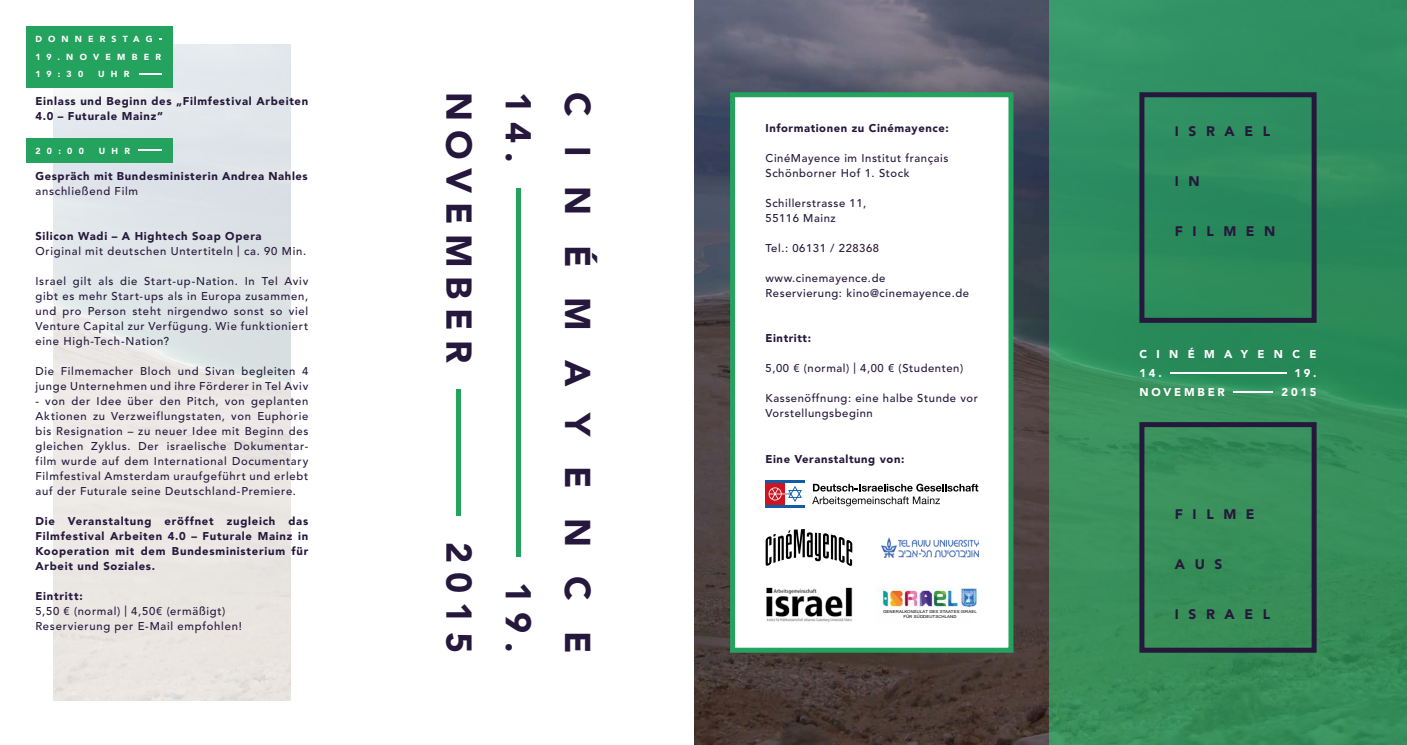
<style>
.page{position:relative;width:1407px;height:745px;background:#fff}
.page>*{position:absolute;margin:0;border:0;box-sizing:border-box;transform-origin:0 0}
.t1{font:900 35.62px "Avenir LT Std";letter-spacing:.25em;color:#26183c}
.t2{font:900 35.62px "Avenir LT Std";letter-spacing:.83em;color:#26183c}
.t3{font:900 13.75px "Avenir LT Std";letter-spacing:.7em;color:#26183c}
.t4{font:500 11.25px/15px "Avenir LT Std";letter-spacing:.06em;color:#26183c}
.t5{font:900 11.25px/15px "Avenir LT Std";letter-spacing:.06em;color:#26183c}
.t6{font:900 11.25px "Avenir LT Std";letter-spacing:.25em;color:#fff}
.t7{font:900 11.25px/18.8px "Avenir LT Std";letter-spacing:.83em;color:#fff}
.t8{font:900 8.75px/17.5px "Avenir LT Std";letter-spacing:.715em;color:#fff}
.t9{font:4px/4.9px "Arial Narrow";letter-spacing:.015em;color:#000;text-align:center;scale:1.32 1}
</style>
<div class="page">
<img style="left:53px;top:44px;width:238px;height:656px">
<div style="left:1049px;top:0;width:358px;height:744px;background:#328e5c"></div>
<svg style="left:694px;top:0;width:355px;height:744px;background:#4f4a50"></svg>
<div style="left:1139px;top:92px;width:177px;height:230px;border:5px solid #26183c"></div>
<div style="left:730px;top:92px;width:283px;height:560px;background:#fff;border:5px solid #24a35f"></div>
<div style="left:1139px;top:422px;width:177px;height:230px;border:5px solid #26183c"></div>
<hr style="left:1170px;top:372px;width:116px;height:1px;background:#fff">
<hr style="left:1233px;top:390px;width:40px;height:2px;background:#fff">
<div style="left:516px;top:188px;width:5px;height:368px;background:#24a35f"></div>
<div style="left:456px;top:389px;width:5px;height:126px;background:#24a35f"></div>
<div style="left:27px;top:27px;width:146px;height:61px;background:#24a35f"></div>
<svg style="left:139px;top:73px;width:23px;height:1px"></svg>
<div style="left:27px;top:138px;width:146px;height:24px;background:#24a35f"></div>
<svg style="left:139px;top:150px;width:23px;height:1px"></svg>
<div style="left:765px;top:482px;width:20px;height:24px;background:#ce1421"></div>
<hr style="left:765px;top:480px;width:40px;height:2px;background:#0e5ea7">
<hr style="left:765px;top:504px;width:40px;height:3px;background:#0e5ea7">
<svg style="left:768px;top:486px;width:34px;height:15px"></svg>
<svg style="left:812px;top:483px;width:166px;height:23px"></svg>
<svg style="left:765px;top:529px;width:87px;height:36px"></svg>
<img style="left:766px;top:587px;width:87px;height:36px">
<img style="left:881px;top:537px;width:97px;height:20px">
<img style="left:877px;top:587px;width:94px;height:21px">
<img style="left:961px;top:588px;width:16px;height:19px">
<p class="t8" style="left:35px;top:30px;width:127px">DONNERSTAG<br>19.NOVEMBER<br>19:30</p>
<p class="t8" style="left:98px;top:65px;width:33px">UHR</p>
<p class="t5" style="left:35px;top:94px;width:274px">Einlass und Beginn des „Filmfestival Arbeiten<br>4.0 – Futurale Mainz“</p>
<p class="t8" style="left:35px;top:142px;width:50px">20:00</p>
<p class="t8" style="left:99px;top:142px;width:33px">UHR</p>
<p class="t5" style="left:35px;top:168px;width:274px">Gespräch mit Bundesministerin Andrea Nahles</p>
<p class="t4" style="left:35px;top:183px;width:104px">anschließend Film</p>
<p class="t5" style="left:35px;top:228px;width:228px">Silicon Wadi – A Hightech Soap Opera</p>
<p class="t4" style="left:35px;top:243px;width:272px">Original mit deutschen Untertiteln | ca. 90 Min.</p>
<p class="t4" style="left:35px;top:273px;width:274px;text-align:justify">Israel gilt als die Start-up-Nation. In Tel Aviv gibt es mehr Start-ups als in Europa zusammen, und pro Person steht nirgendwo sonst so viel Venture Capital zur Verfügung. Wie funktioniert eine High-Tech-Nation?</p>
<p class="t4" style="left:35px;top:363px;width:274px">Die Filmemacher Bloch und Sivan begleiten 4 junge Unternehmen und ihre Förderer in Tel Aviv</p>
<p class="t4" style="left:35px;top:393px;width:274px;text-align:justify">- von der Idee über den Pitch, von geplanten Aktionen zu Verzweiflungstaten, von Euphorie bis Resignation – zu neuer Idee mit Beginn des gleichen Zyklus. Der israelische Dokumentar&shy;film wurde auf dem International Documentary Filmfestival Amsterdam uraufgeführt und erlebt auf der Futurale seine Deutschland-Premiere.</p>
<p class="t5" style="left:35px;top:513px;width:274px;text-align:justify">Die Veranstaltung eröffnet zugleich das Filmfestival Arbeiten 4.0 – Futurale Mainz in Kooperation mit dem Bundesministerium für Arbeit und Soziales.</p>
<p class="t5" style="left:35px;top:588px;width:49px">Eintritt:</p>
<p class="t4" style="left:35px;top:603px;width:208px">5,50 € (normal) | 4,50€ (ermäßigt)<br>Reservierung per E-Mail empfohlen!</p>
<h1 class="t1" style="left:480px;top:92px;width:272px;rotate:90deg">NOVEMBER</h1>
<h1 class="t1" style="left:480px;top:541px;width:112px;rotate:90deg">2015</h1>
<h1 class="t1" style="left:540px;top:92px;width:72px;rotate:90deg">14.</h1>
<h1 class="t1" style="left:540px;top:582px;width:72px;rotate:90deg">19.</h1>
<h1 class="t2" style="left:599px;top:92px;width:562px;rotate:90deg">CINÉMAYENCE</h1>
<p class="t5" style="left:765px;top:121px;width:185px">Informationen zu Cinémayence:</p>
<p class="t4" style="left:765px;top:151px;width:184px">CinéMayence im Institut français<br>Schönborner Hof 1. Stock</p>
<p class="t4" style="left:765px;top:196px;width:102px">Schillerstrasse 11,<br>55116 Mainz</p>
<p class="t4" style="left:765px;top:241px;width:115px">Tel.: 06131 / 228368</p>
<p class="t4" style="left:765px;top:271px;width:205px">www.cinemayence.de<br>Reservierung: kino@cinemayence.de</p>
<p class="t5" style="left:765px;top:331px;width:47px">Eintritt:</p>
<p class="t4" style="left:765px;top:361px;width:199px">5,00 € (normal) | 4,00 € (Studenten)</p>
<p class="t4" style="left:765px;top:391px;width:214px">Kassenöffnung: eine halbe Stunde vor<br>Vorstellungsbeginn</p>
<p class="t5" style="left:765px;top:451px;width:140px">Eine Veranstaltung von:</p>
<p class="t9" style="left:883px;top:608px;width:72px">GENERALKONSULAT DES STAATES ISRAEL<br>FÜR SÜDDEUTSCHLAND</p>
<p class="t3" style="left:1175px;top:123px;width:97px">ISRAEL</p>
<p class="t3" style="left:1175px;top:173px;width:26px">I N</p>
<p class="t3" style="left:1175px;top:223px;width:102px">FILMEN</p>
<p class="t7" style="left:1139px;top:344px;width:179px">CINÉMAYENCE<br>14.</p>
<p class="t6" style="left:1294px;top:366px;width:24px">19.</p>
<p class="t6" style="left:1139px;top:384px;width:87px">NOVEMBER</p>
<p class="t6" style="left:1281px;top:384px;width:37px">2015</p>
<p class="t3" style="left:1175px;top:505px;width:81px">FILME</p>
<p class="t3" style="left:1175px;top:555px;width:49px">AUS</p>
<p class="t3" style="left:1175px;top:605px;width:97px">ISRAEL</p>
</div>
